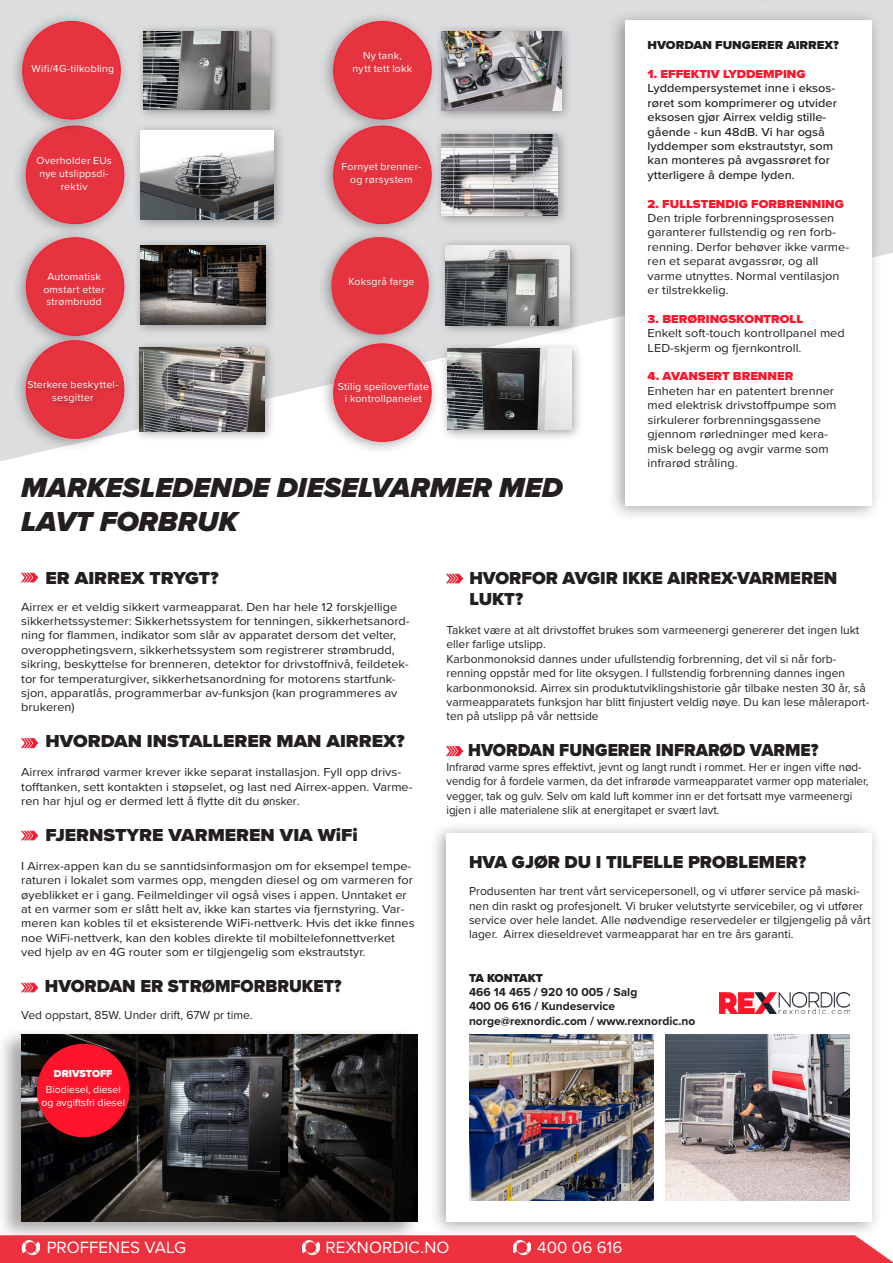
<style>
.page{position:relative;width:893px;height:1263px;background:#fff}
.page>*{position:absolute;margin:0;border:0;box-sizing:border-box;transform-origin:0 0}
.t1{font:italic 900 28.5px/34.2px "Proxima Nova";color:#231f20}
.t2{font:900 18px/21.6px "Proxima Nova";color:#231f20}
.t3{font:900 18px "Proxima Nova";color:#231f20;scale:1.06 1}
.t4{font:900 18px "Proxima Nova";color:#231f20;scale:.95 1}
.t5{font:16.95px "Proxima Nova";letter-spacing:.005em;color:#fff}
.t6{font:12px/14.4px "Proxima Nova";color:#231f20;scale:1.06 1}
.t7{font:12px/14.4px "Proxima Nova";color:#231f20}
.t8{font:12px/14.4px "Proxima Nova";color:#231f20;scale:.95 1}
.t9{font:500 12px/14.4px "Proxima Nova";color:#231f20;scale:1.06 1}
.t10{font:900 12px "Proxima Nova";color:#ff152b;scale:1.06 1}
.t11{font:700 12px/14.4px "Proxima Nova";color:#231f20}
.t12{font:900 12px "Proxima Nova";color:#231f20;scale:1.06 1}
.t13{font:900 12px "Proxima Nova";color:#231f20}
.t14{font:10.5px/12.6px "Proxima Nova";letter-spacing:.02em;color:#fff;text-align:center}
.t15{font:10.5px/12.6px "Proxima Nova";color:#fff;text-align:center}
.t16{font:900 10.5px "Proxima Nova";color:#fff}
</style>
<div class="page">
<svg style="left:0;top:0;width:893px;height:461px;fill:#dcdddf"></svg>
<div style="left:429px;top:821px;width:453px;height:417px;background:#231f20;opacity:.4"></div>
<div style="left:446px;top:833px;width:426px;height:388px;background:#fff"></div>
<div style="left:607px;top:9px;width:275px;height:514px;background:#231f20;opacity:.4"></div>
<div style="left:625px;top:21px;width:247px;height:485px;background:#fff"></div>
<img style="left:666px;top:1034px;width:183px;height:167px">
<div style="left:0;top:1027px;width:421px;height:216px;background:#231f20;opacity:.4"></div>
<img style="left:21px;top:1034px;width:396px;height:187px">
<img style="left:470px;top:1034px;width:183px;height:167px">
<img style="left:21px;top:830px;width:16px;height:11px">
<img style="left:21px;top:738px;width:16px;height:11px">
<img style="left:21px;top:982px;width:16px;height:11px">
<img style="left:21px;top:572px;width:16px;height:11px">
<img style="left:719px;top:993px;width:131px;height:21px">
<div style="left:37px;top:1044px;width:92px;height:93px;background:#ff152b;border-radius:50%"></div>
<img style="left:446px;top:573px;width:16px;height:11px">
<img style="left:446px;top:746px;width:17px;height:11px">
<hr style="left:702px;top:0;width:120px;height:4px;background:#dcdddf">
<div style="left:0;top:1235px;width:893px;height:28px;background:#ee313e"></div>
<img style="left:302px;top:1241px;width:18px;height:16px">
<img style="left:22px;top:1241px;width:17px;height:16px">
<img style="left:513px;top:1241px;width:17px;height:16px">
<div style="left:438px;top:238px;width:142px;height:99px;background:#231f20;opacity:.4"></div>
<img style="left:446px;top:245px;width:123px;height:80px">
<div style="left:434px;top:127px;width:135px;height:100px;background:#231f20;opacity:.4"></div>
<img style="left:441px;top:134px;width:116px;height:81px">
<div style="left:136px;top:24px;width:145px;height:96px;background:#231f20;opacity:.4"></div>
<img style="left:144px;top:31px;width:126px;height:78px">
<div style="left:434px;top:24px;width:139px;height:98px;background:#231f20;opacity:.4"></div>
<img style="left:441px;top:31px;width:120px;height:80px">
<div style="left:440px;top:342px;width:143px;height:99px;background:#231f20;opacity:.4"></div>
<img style="left:447px;top:349px;width:125px;height:81px">
<div style="left:132px;top:122px;width:154px;height:110px;background:#231f20;opacity:.4"></div>
<img style="left:141px;top:131px;width:132px;height:88px">
<div style="left:132px;top:340px;width:143px;height:102px;background:#231f20;opacity:.4"></div>
<img style="left:140px;top:348px;width:124px;height:83px">
<div style="left:133px;top:238px;width:143px;height:98px;background:#231f20;opacity:.4"></div>
<img style="left:141px;top:245px;width:124px;height:80px">
<div style="left:319px;top:11px;width:122px;height:122px;background:#231f20;opacity:.4"></div>
<div style="left:334px;top:21px;width:97px;height:98px;background:#e5343f;border-radius:50%"></div>
<div style="left:317px;top:227px;width:121px;height:121px;background:#231f20;opacity:.4"></div>
<div style="left:331px;top:237px;width:98px;height:98px;background:#e5343f;border-radius:50%"></div>
<div style="left:12px;top:116px;width:122px;height:121px;background:#231f20;opacity:.4"></div>
<div style="left:26px;top:126px;width:98px;height:98px;background:#e5343f;border-radius:50%"></div>
<div style="left:8px;top:11px;width:122px;height:122px;background:#231f20;opacity:.4"></div>
<div style="left:23px;top:21px;width:97px;height:98px;background:#e5343f;border-radius:50%"></div>
<div style="left:12px;top:227px;width:122px;height:122px;background:#231f20;opacity:.4"></div>
<div style="left:26px;top:238px;width:98px;height:97px;background:#e5343f;border-radius:50%"></div>
<div style="left:11px;top:331px;width:122px;height:121px;background:#231f20;opacity:.4"></div>
<div style="left:26px;top:341px;width:98px;height:97px;background:#e5343f;border-radius:50%"></div>
<div style="left:319px;top:116px;width:122px;height:121px;background:#231f20;opacity:.4"></div>
<div style="left:334px;top:126px;width:97px;height:98px;background:#e5343f;border-radius:50%"></div>
<div style="left:319px;top:333px;width:122px;height:122px;background:#231f20;opacity:.4"></div>
<div style="left:334px;top:344px;width:97px;height:97px;background:#e5343f;border-radius:50%"></div>
<div style="left:25px;top:378px;width:100px;height:31px;background:#231f20;opacity:.4"></div>
<p class="t14" style="left:32px;top:62px;width:84px">Wifi/4G-tilkobling</p>
<p class="t14" style="left:36px;top:154px;width:77px">Overholder EUs nye utslippsdi&shy;rektiv</p>
<p class="t14" style="left:43px;top:270px;width:63px">Automatisk omstart etter strømbrudd</p>
<p class="t14" style="left:27px;top:378px;width:93px">Sterkere beskyttel&shy;sesgitter</p>
<p class="t14" style="left:353px;top:49px;width:61px">Ny tank, nytt tett lokk</p>
<p class="t14" style="left:342px;top:160px;width:81px">Fornyet brenner&shy;og rørsystem</p>
<p class="t14" style="left:348px;top:275px;width:68px">Koksgrå farge</p>
<p class="t14" style="left:338px;top:379px;width:93px">Stilig speiloverflate i kontrollpanelet</p>
<h1 class="t1" style="left:21px;top:470px;width:543px">MARKESLEDENDE DIESELVARMER MED<br>LAVT FORBRUK</h1>
<p class="t12" style="left:648px;top:36px;width:182px">HVORDAN FUNGERER AIRREX?</p>
<p class="t10" style="left:648px;top:65px;width:151px">1. EFFEKTIV LYDDEMPING</p>
<p class="t9" style="left:648px;top:81px;width:180px">Lyddempersystemet inne i eksos&shy;røret som komprimerer og utvider eksosen gjør Airrex veldig stille&shy;gående - kun 48dB. Vi har også lyddemper som ekstrautstyr, som kan monteres på avgassrøret for ytterligere å dempe lyden.</p>
<p class="t10" style="left:648px;top:195px;width:187px">2. FULLSTENDIG FORBRENNING</p>
<p class="t6" style="left:648px;top:210px;width:192px">Den triple forbrenningsprosessen garanterer fullstendig og ren forb&shy;renning. Derfor behøver ikke varme&shy;ren et separat avgassrør, og all varme utnyttes. Normal ventilasjon er tilstrekkelig.</p>
<p class="t10" style="left:648px;top:310px;width:148px">3. BERØRINGSKONTROLL</p>
<p class="t6" style="left:648px;top:326px;width:187px">Enkelt soft-touch kontrollpanel med<br>LED-skjerm og fjernkontroll.</p>
<p class="t10" style="left:648px;top:368px;width:139px">4. AVANSERT BRENNER</p>
<p class="t6" style="left:648px;top:383px;width:180px">Enheten har en patentert brenner med elektrisk drivstoffpumpe som sirkulerer forbrenningsgassene gjennom rørledninger med kera&shy;misk belegg og avgir varme som infrarød stråling.</p>
<h2 class="t3" style="left:46px;top:564px;width:165px">ER AIRREX TRYGT?</h2>
<p class="t6" style="left:21px;top:599px;width:368px">Airrex er et veldig sikkert varmeapparat. Den har hele 12 forskjellige sikkerhetssystemer: Sikkerhetssystem for tenningen, sikkerhetsanord&shy;ning for flammen, indikator som slår av apparatet dersom det velter, overopphetingsvern, sikkerhetssystem som registrerer strømbrudd, sikring, beskyttelse for brenneren, detektor for drivstoffnivå, feildetek&shy;tor for temperaturgiver, sikkerhetsanordning for motorens startfunk&shy;sjon, apparatlås, programmerbar av-funksjon (kan programmeres av brukeren)</p>
<h2 class="t3" style="left:46px;top:728px;width:340px">HVORDAN INSTALLERER MAN AIRREX?</h2>
<p class="t6" style="left:21px;top:764px;width:371px">Airrex infrarød varmer krever ikke separat installasjon. Fyll opp drivs&shy;tofftanken, sett kontakten i støpselet, og last ned Airrex-appen. Varme&shy;ren har hjul og er dermed lett å flytte dit du ønsker.</p>
<h2 class="t3" style="left:46px;top:821px;width:296px">FJERNSTYRE VARMEREN VIA WiFi</h2>
<p class="t6" style="left:21px;top:858px;width:373px">I Airrex-appen kan du se sanntidsinformasjon om for eksempel tempe&shy;raturen i lokalet som varmes opp, mengden diesel og om varmeren for øyeblikket er i gang. Feilmeldinger vil også vises i appen. Unntaket er at en varmer som er slått helt av, ikke kan startes via fjernstyring. Var&shy;meren kan kobles til et eksisterende WiFi-nettverk. Hvis det ikke finnes noe WiFi-nettverk, kan den kobles direkte til mobiltelefonnettverket ved hjelp av en 4G router som er tilgjengelig som ekstrautstyr.</p>
<h2 class="t2" style="left:45px;top:975px;width:298px">HVORDAN ER STRØMFORBRUKET?</h2>
<p class="t7" style="left:21px;top:1007px;width:233px">Ved oppstart, 85W. Under drift, 67W pr time.</p>
<p class="t16" style="left:54px;top:1066px;width:60px">DRIVSTOFF</p>
<p class="t15" style="left:41px;top:1083px;width:85px">Biodiesel, diesel og avgiftsfri diesel</p>
<h2 class="t2" style="left:469px;top:567px;width:369px">HVORFOR AVGIR IKKE AIRREX-VARMEREN<br>LUKT?</h2>
<p class="t7" style="left:446px;top:622px;width:424px">Takket være at alt drivstoffet brukes som varmeenergi genererer det ingen lukt eller farlige utslipp.<br>Karbonmonoksid dannes under ufullstendig forbrenning, det vil si når forb&shy;renning oppstår med for lite oksygen. I fullstendig forbrenning dannes ingen karbonmonoksid. Airrex sin produktutviklingshistorie går tilbake nesten 30 år, så varmeapparatets funksjon har blitt finjustert veldig nøye. Du kan lese måleraport&shy;ten på utslipp på vår nettside</p>
<h2 class="t4" style="left:468px;top:737px;width:370px">HVORDAN FUNGERER INFRARØD VARME?</h2>
<p class="t8" style="left:446px;top:759px;width:446px">Infrarød varme spres effektivt, jevnt og langt rundt i rommet. Her er ingen vifte nød&shy;vendig for å fordele varmen, da det infrarøde varmeapparatet varmer opp materialer, vegger, tak og gulv. Selv om kald luft kommer inn er det fortsatt mye varmeenergi igjen i alle materialene slik at energitapet er svært lavt.</p>
<h2 class="t2" style="left:469px;top:851px;width:339px">HVA GJØR DU I TILFELLE PROBLEMER?</h2>
<p class="t7" style="left:469px;top:883px;width:403px">Produsenten har trent vårt servicepersonell, og vi utfører service på maski&shy;nen din raskt og profesjonelt. Vi bruker velutstyrte servicebiler, og vi utfører service over hele landet. Alle nødvendige reservedeler er tilgjengelig på vårt lager. Airrex dieseldrevet varmeapparat har en tre års garanti.</p>
<p class="t13" style="left:469px;top:969px;width:75px">TA KONTAKT</p>
<p class="t11" style="left:469px;top:984px;width:228px">466 14 465 / 920 10 005 / Salg<br>400 06 616 / Kundeservice norge@rexnordic.com / www.rexnordic.no</p>
<h3 class="t5" style="left:47px;top:1235px;width:141px">PROFFENES VALG</h3>
<h3 class="t5" style="left:325px;top:1235px;width:126px">REXNORDIC.NO</h3>
<h3 class="t5" style="left:537px;top:1235px;width:87px">400 06 616</h3>
</div>
